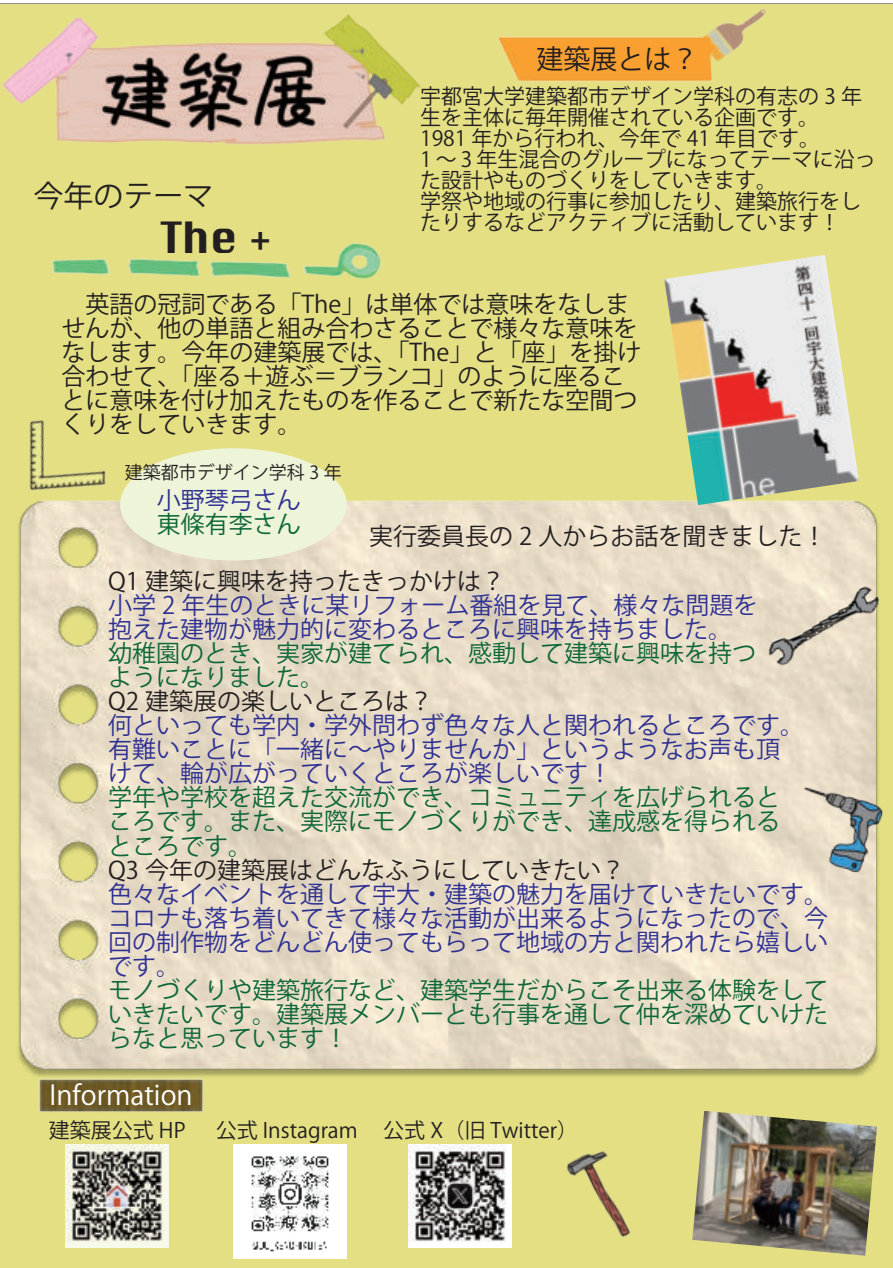
<style>
.page{position:relative;width:893px;height:1268px;background:#fff}
.page>*{position:absolute;margin:0;border:0;box-sizing:border-box;transform-origin:0 0}
.t1{font:42px "Krungthep";color:#231f20}
.t2{font:30px "Koz Go Pr 6 N";color:#231f20}
.t3{font:27px "Koz Go Pr 6 N";color:#fff}
.t4{font:27px "Koz Go Pr 6 N";color:#231f20}
.t5{font:24px/24px "Koz Go Pr 6 N";color:#2e3092}
.t6{font:24px/24px "Koz Go Pr 6 N";color:#231f20}
.t7{font:24px/24px "Koz Go Pr 6 N";color:#0c6638;text-align:justify}
.t8{font:21px/21px "Koz Go Pr 6 N";color:#231f20}
.t9{font:18px "Koz Go Pr 6 N";color:#231f20}
</style>
<div class="page">
<div style="left:0;top:4px;width:893px;height:1263px;background:#e3df82"></div>
<img style="left:18px;top:448px;width:861px;height:629px">
<img style="left:804px;top:765px;width:79px;height:125px">
<img style="left:18px;top:420px;width:103px;height:105px">
<img style="left:566px;top:1151px;width:65px;height:86px">
<img style="left:720px;top:569px;width:160px;height:132px">
<img style="left:0;top:3px;width:443px;height:134px">
<img style="left:494px;top:3px;width:271px;height:80px">
<img style="left:51px;top:137px;width:335px;height:142px">
<img style="left:18px;top:970px;width:293px;height:249px">
<div style="left:120px;top:448px;width:227px;height:112px;background:#edf4d8;border-radius:50%"></div>
<img style="left:234px;top:1144px;width:112px;height:113px">
<img style="left:66px;top:1144px;width:102px;height:102px">
<img style="left:408px;top:1144px;width:104px;height:103px">
<img style="left:664px;top:255px;width:195px;height:250px">
<img style="left:692px;top:1111px;width:185px;height:144px">
<p class="t2" style="left:33px;top:179px;width:181px">今年のテーマ</p>
<h1 class="t1" style="left:161px;top:214px;width:113px">The +</h1>
<p class="t4" style="left:537px;top:44px;width:163px">建築展とは？</p>
<p class="t8" style="left:420px;top:87px;width:457px">宇都宮大学建築都市デザイン学科の有志の 3 年生を主体に毎年開催されている企画です。<br>1981 年から行われ、今年で 41 年目です。<br>1 ～ 3 年生混合のグループになってテーマに沿った設計やものづくりをしていきます。<br>学祭や地域の行事に参加したり、建築旅行をしたりするなどアクティブに活動しています！</p>
<p class="t6" style="left:61px;top:293px;width:581px">　英語の冠詞である「The」は単体では意味をなしませんが、他の単語と組み合わさることで様々な意味をなします。今年の建築展では、「The」と「座」を掛け合わせて、「座る＋遊ぶ＝ブランコ」のように座ることに意味を付け加えたものを作ることで新たな空間つくりをしていきます。</p>
<p class="t9" style="left:125px;top:462px;width:218px">建築都市デザイン学科 3 年</p>
<p class="t5" style="left:157px;top:489px;width:145px">小野琴弓さん</p>
<p class="t7" style="left:157px;top:513px;width:145px">東條有李さん</p>
<p class="t6" style="left:108px;top:514px;width:720px;line-height:45px;text-indent:261px">実行委員長の 2 人からお話を聞きました！<br>Q1 建築に興味を持ったきっかけは？</p>
<p class="t5" style="left:108px;top:594px;width:651px">小学 2 年生のときに某リフォーム番組を見て、様々な問題を抱えた建物が魅力的に変わるところに興味を持ちました。</p>
<p class="t7" style="left:108px;top:642px;width:650px">幼稚園のとき、実家が建てられ、感動して建築に興味を持つようになりました。</p>
<p class="t6" style="left:108px;top:690px;width:326px">Q2 建築展の楽しいところは？</p>
<p class="t5" style="left:108px;top:714px;width:698px">何といっても学内・学外問わず色々な人と関われるところです。有難いことに「一緒に～やりませんか」というようなお声も頂けて、輪が広がっていくところが楽しいです！</p>
<p class="t7" style="left:108px;top:786px;width:674px">学年や学校を超えた交流ができ、コミュニティを広げられるところです。また、実際にモノづくりができ、達成感を得られるところです。</p>
<p class="t6" style="left:108px;top:858px;width:518px">Q3 今年の建築展はどんなふうにしていきたい？</p>
<p class="t5" style="left:108px;top:882px;width:722px;text-align:justify">色々なイベントを通して宇大・建築の魅力を届けていきたいです。コロナも落ち着いてきて様々な活動が出来るようになったので、今回の制作物をどんどん使ってもらって地域の方と関われたら嬉しいです。</p>
<p class="t7" style="left:108px;top:978px;width:722px">モノづくりや建築旅行など、建築学生だからこそ出来る体験をしていきたいです。建築展メンバーとも行事を通して仲を深めていけたらなと思っています！</p>
<p class="t3" style="left:50px;top:1079px;width:145px">Information</p>
<p class="t8" style="left:49px;top:1120px;width:138px">建築展公式 HP</p>
<p class="t8" style="left:216px;top:1120px;width:364px">公式 Instagram 公式 X（旧 Twitter）</p>
</div>
